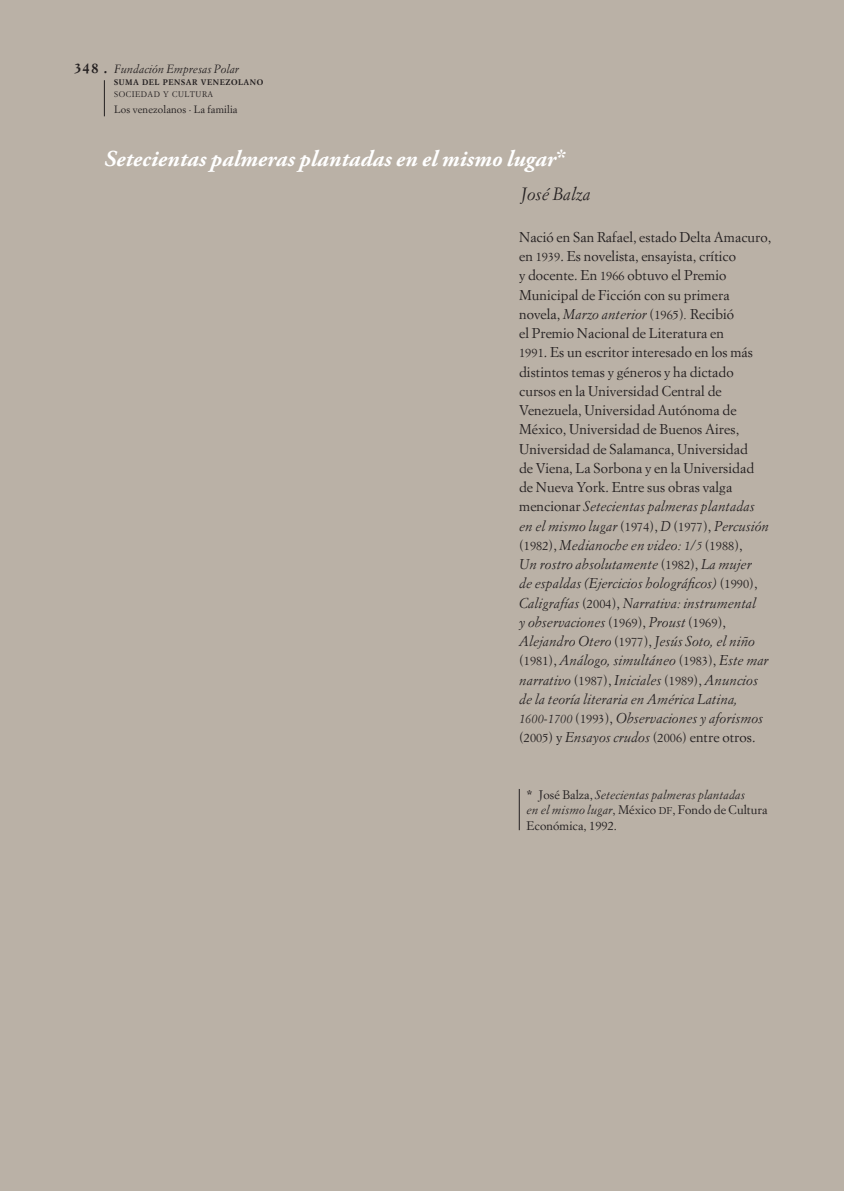
<style>
.page{position:relative;width:844px;height:1191px;background:#fff}
.page>*{position:absolute;margin:0;border:0;box-sizing:border-box;transform-origin:0 0}
.t1{font:italic 700 22.75px "Adobe Garamond Pro";letter-spacing:.005em;color:#fff}
.t2{font:italic 17.5px "Simoncini Garamond Std";letter-spacing:.005em;color:#231f20}
.t3{font:14px/19.2px "Simoncini Garamond Std";letter-spacing:.005em;color:#231f20}
.t4{font:12.25px/15.8px "Simoncini Garamond Std";letter-spacing:.005em;color:#231f20}
.t5{font:italic 11.72px "Simoncini Garamond Std";letter-spacing:.005em;color:#231f20}
.t6{font:10.5px "Simoncini Garamond Std";letter-spacing:.015em;color:#231f20}
.t7{font:700 8.05px "Simoncini Garamond Std";letter-spacing:.065em;color:#231f20}
.t8{font:8.05px "Simoncini Garamond Std";letter-spacing:.065em;color:#231f20}
.s1{font-weight:700;font-style:normal;font-size:14px}
.s2{font-family:"Simoncini Garamond Std";font-style:normal}
.s3{font-size:12.25px}
.s4{font-style:italic}
.s5{font-style:italic;font-size:12.25px}
.s6{font-weight:700}
.s7{font-size:9.8px}
</style>
<div class="page">
<div style="left:0;top:0;width:843px;height:1191px;background:#bab1a6"></div>
<hr style="left:104px;top:80px;width:1px;height:36px;background:#231f20">
<hr style="left:519px;top:789px;width:1px;height:41px;background:#231f20">
<p class="t5" style="left:74px;top:62px;width:166px"><span class="s1">348 .</span> Fundación Empresas Polar</p>
<p class="t7" style="left:114px;top:77px;width:150px">SUMA DEL PENSAR VENEZOLANO</p>
<p class="t8" style="left:114px;top:90px;width:100px">SOCIEDAD Y CULTURA</p>
<p class="t6" style="left:114px;top:103px;width:125px">Los venezolanos . La familia</p>
<h1 class="t1" style="left:104px;top:146px;width:464px">Setecientas palmeras plantadas en el mismo lugar<span class="s2">*</span></h1>
<p class="t2" style="left:521px;top:183px;width:71px">José Balza</p>
<p class="t3" style="left:519px;top:227px;width:254px">Nació en San Rafael, estado Delta Amacuro, en <span class="s3">1939</span>. Es novelista, ensayista, crítico<br>y docente. En <span class="s3">1966</span> obtuvo el Premio Municipal de Ficción con su primera novela, <span class="s4">Marzo anterior</span> (<span class="s3">1965</span>)<span class="s4">.</span> Recibió<br>el Premio Nacional de Literatura en<br><span class="s3">1991</span>. Es un escritor interesado en los más distintos temas y géneros y ha dictado cursos en la Universidad Central de Venezuela, Universidad Autónoma de México, Universidad de Buenos Aires, Universidad de Salamanca, Universidad<br>de Viena, La Sorbona y en la Universidad de Nueva York. Entre sus obras valga mencionar <span class="s4">Setecientas palmeras plantadas en el mismo lugar</span> (<span class="s3">1974</span>), <span class="s4">D</span> (<span class="s3">1977</span>), <span class="s4">Percusión </span>(<span class="s3">1982</span>), <span class="s4">Medianoche en video:</span> <span class="s5">1</span><span class="s4">/</span><span class="s5">5</span> (<span class="s3">1988</span>),<br><span class="s4">Un rostro absolutamente</span> (<span class="s3">1982</span>), <span class="s4">La mujer<br>de espaldas (Ejercicios holográficos)</span> (<span class="s3">1990</span>), <span class="s4">Caligrafías</span> (<span class="s3">2004</span>), <span class="s4">Narrativa: instrumental<br>y observaciones</span> (<span class="s3">1969</span>), <span class="s4">Proust</span> (<span class="s3">1969</span>), <span class="s4">Alejandro Otero</span> (<span class="s3">1977</span>), <span class="s4">Jesús Soto, el niño </span>(<span class="s3">1981</span>), <span class="s4">Análogo, simultáneo</span> (<span class="s3">1983</span>), <span class="s4">Este mar narrativo</span> (<span class="s3">1987</span>), <span class="s4">Iniciales</span> (<span class="s3">1989</span>), <span class="s4">Anuncios de la teoría literaria en América Latina, </span><span class="s5">1600</span><span class="s4">-</span><span class="s5">1700</span> (<span class="s3">1993</span>), <span class="s4">Observaciones y aforismos </span>(<span class="s3">2005</span>) y <span class="s4">Ensayos crudos</span> (<span class="s3">2006</span>) entre otros.</p>
<p class="t4" style="left:526px;top:786px;width:242px"><span class="s6">*</span> José Balza, <span class="s4">Setecientas palmeras plantadas<br>en el mismo lugar</span>, México <span class="s7">DF</span>, Fondo de Cultura<br>Económica, 1992.</p>
</div>
